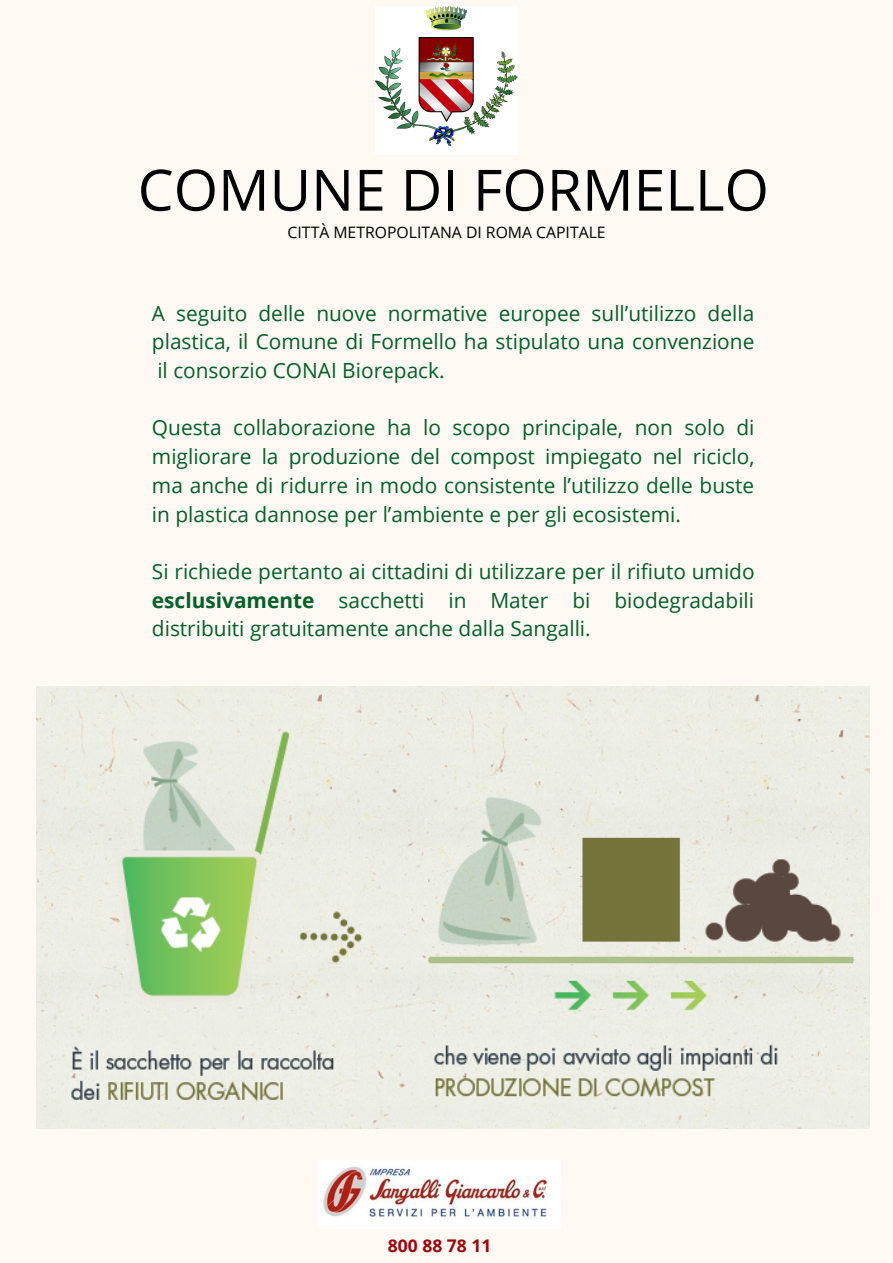
<style>
.page{position:relative;width:893px;height:1263px;background:#fff8f3}
.page>*{position:absolute;margin:0;border:0;box-sizing:border-box;transform-origin:0 0}
.t1{font:57px "Open Sans";color:#000}
.t2{font:20.85px/28.7px "Open Sans";color:#006029;text-align:justify}
.t3{font:700 17.48px "Open Sans";color:#a10407}
.t4{font:15.75px "Open Sans";color:#000}
.s1{font-weight:700}
</style>
<div class="page">
<img style="left:37px;top:687px;width:833px;height:441px">
<img style="left:376px;top:7px;width:141px;height:148px">
<img style="left:319px;top:1161px;width:241px;height:67px">
<p class="t1" style="left:138px;top:150px;width:632px">COMUNE DI FORMELLO</p>
<p class="t4" style="left:288px;top:221px;width:319px">CITTÀ METROPOLITANA DI ROMA CAPITALE</p>
<p class="t2" style="left:152px;top:298px;width:604px">A seguito delle nuove normative europee sull’utilizzo della plastica, il Comune di Formello ha stipulato una convenzione il consorzio CONAI Biorepack.</p>
<p class="t2" style="left:152px;top:413px;width:604px">Questa collaborazione ha lo scopo principale, non solo di migliorare la produzione del compost impiegato nel riciclo, ma anche di ridurre in modo consistente l’utilizzo delle buste in plastica dannose per l’ambiente e per gli ecosistemi.</p>
<p class="t2" style="left:152px;top:556px;width:604px">Si richiede pertanto ai cittadini di utilizzare per il rifiuto umido <span class="s1">esclusivamente</span> sacchetti in Mater bi biodegradabili distribuiti gratuitamente anche dalla Sangalli.</p>
<p class="t3" style="left:388px;top:1233px;width:105px">800 88 78 11</p>
</div>
